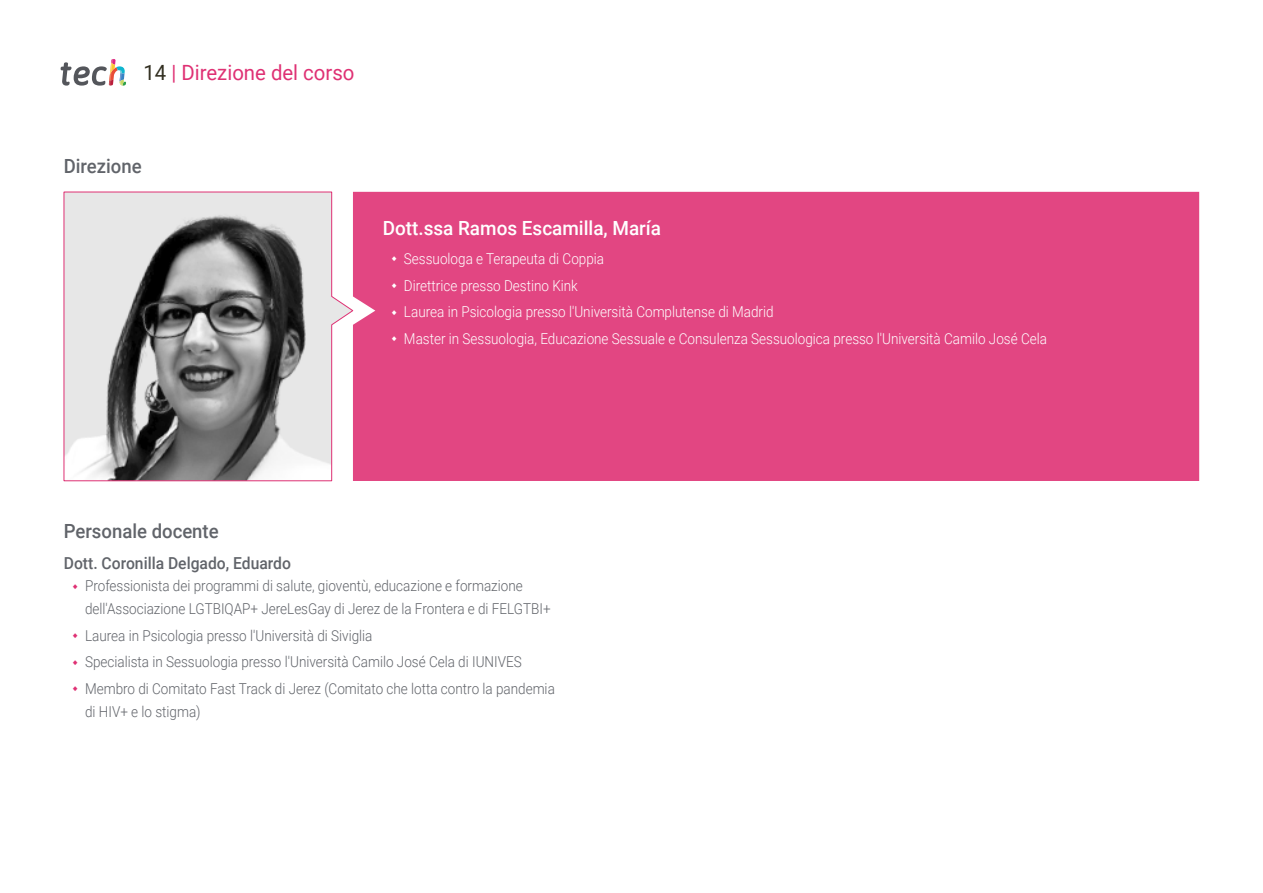
<style>
.page{position:relative;width:1263px;height:893px;background:#fff}
.page>*{position:absolute;margin:0;border:0;box-sizing:border-box;transform-origin:0 0}
.t1{font:21px "Roboto";color:#df3174}
.t2{font:500 19.5px "Roboto";color:#fff}
.t3{font:500 19.5px "Roboto";color:#61646a;scale:.95 1}
.t4{font:500 16.5px "Roboto";color:#61646a;scale:.95 1}
.t5{font:300 15px/26.7px "Roboto";color:#61646a;scale:.9 1}
.t6{font:300 15px/26.7px "Roboto";color:#fff;scale:.9 1}
.s1{color:#312e20}
</style>
<div class="page">
<svg style="left:61px;top:59px;width:65px;height:27px"></svg>
<div style="left:353px;top:192px;width:846px;height:289px;background:#e24682"></div>
<svg style="left:64px;top:192px;width:289px;height:289px;background:#a9a7a8"></svg>
<svg style="left:392px;top:256px;width:5px;height:5px"></svg>
<svg style="left:392px;top:283px;width:5px;height:5px"></svg>
<svg style="left:392px;top:310px;width:5px;height:5px"></svg>
<svg style="left:392px;top:337px;width:5px;height:5px"></svg>
<h1 class="t1" style="left:144px;top:57px;width:213px"><span class="s1">14</span> | Direzione del corso</h1>
<h2 class="t3" style="left:64px;top:153px;width:84px">Direzione</h2>
<h2 class="t3" style="left:64px;top:517px;width:165px">Personale docente</h2>
<h2 class="t2" style="left:383px;top:215px;width:280px">Dott.ssa Ramos Escamilla, María</h2>
<p class="t6" style="left:404px;top:245px;width:716px">Sessuologa e Terapeuta di Coppia<br>Direttrice presso Destino Kink<br>Laurea in Psicologia presso l'Università Complutense di Madrid<br>Master in Sessuologia, Educazione Sessuale e Consulenza Sessuologica presso l'Università Camilo José Cela</p>
<p class="t4" style="left:64px;top:552px;width:241px">Dott. Coronilla Delgado, Eduardo</p>
<p class="t5" style="left:85px;top:574px;width:519px;line-height:22.5px">Professionista dei programmi di salute, gioventù, educazione e formazione dell'Associazione LGTBIQAP+ JereLesGay di Jerez de la Frontera e di FELGTBI+</p>
<p class="t5" style="left:85px;top:621px;width:523px">Laurea in Psicologia presso l'Università di Siviglia<br>Specialista in Sessuologia presso l'Università Camilo José Cela di IUNIVES<br>Membro di Comitato Fast Track di Jerez (Comitato che lotta contro la pandemia</p>
<p class="t5" style="left:85px;top:697px;width:130px">di HIV+ e lo stigma)</p>
</div>
